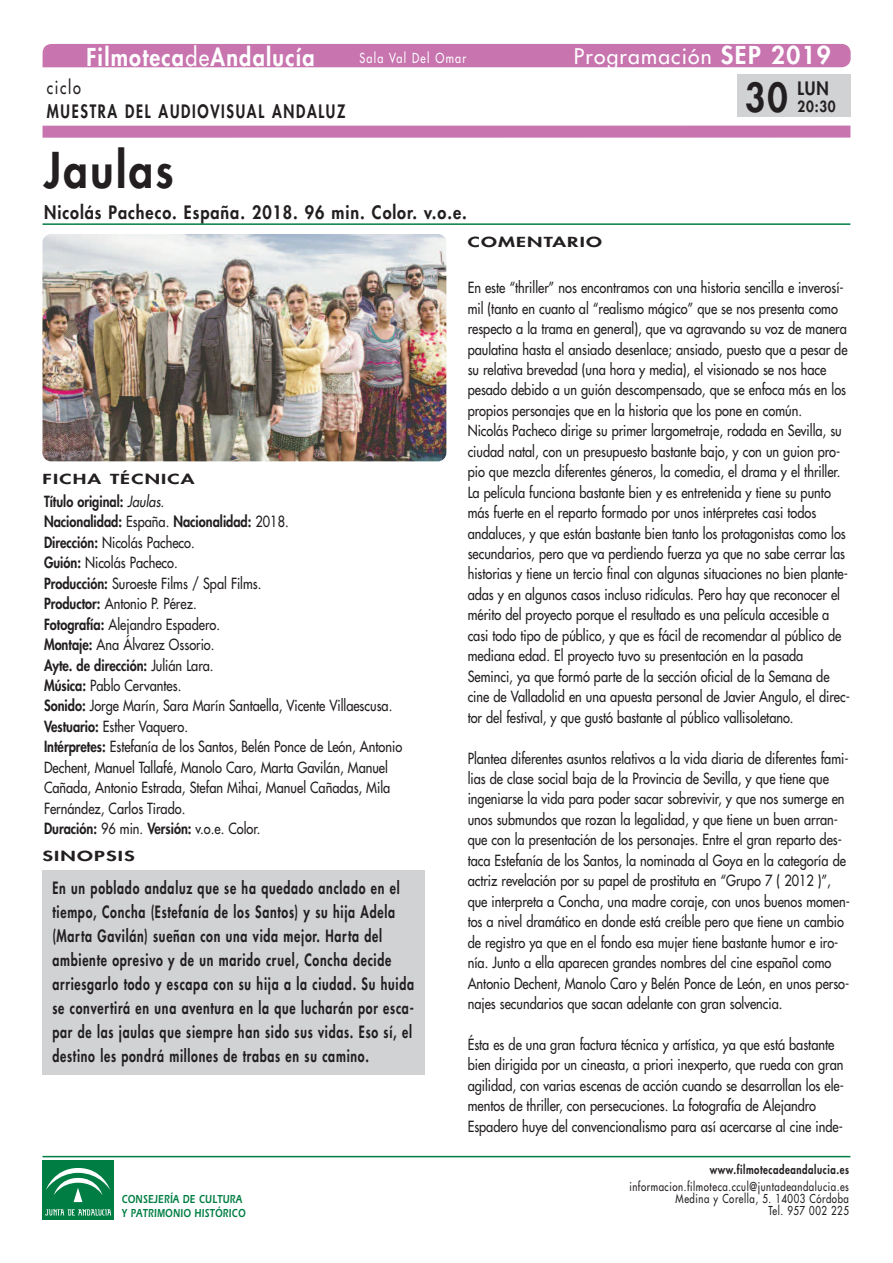
<style>
.page{position:relative;width:893px;height:1263px;background:#fff}
.page>*{position:absolute;margin:0;border:0;box-sizing:border-box;transform-origin:0 0}
.t1{font:800 48px "Futura LT";letter-spacing:.06em;color:#231f20;scale:.9 1}
.t2{font:800 39px "Futura LT";color:#231f20;scale:.9 1}
.t3{font:800 24px "Futura LT";letter-spacing:.06em;color:#fff;scale:.9 1}
.t4{font:21px "Futura LT";letter-spacing:.06em;color:#fff}
.t5{font:800 18px "Futura LT";letter-spacing:.06em;color:#231f20;scale:.9 1}
.t6{font:800 18px "Futura LT";letter-spacing:.115em;color:#231f20;scale:.8 1}
.t7{font:18px "Futura LT";letter-spacing:.115em;color:#231f20;scale:.8 1}
.t8{font:800 16.5px/24px "Futura LT";letter-spacing:.06em;color:#231f20;scale:.75 1}
.t9{font:15px/20.4px "Futura LT";color:#231f20;scale:.85 1}
.t10{font:800 15px "Futura LT";color:#231f20;scale:.9 1}
.t11{font:800 13.5px "Futura LT";letter-spacing:.06em;color:#231f20;scale:1.5 1}
.t12{font:13.5px "Futura LT";letter-spacing:.115em;color:#fff;scale:.8 1}
.t13{font:12px/12px "Futura LT";letter-spacing:.06em;color:#231f20;text-align:right;scale:.8 1}
.t14{font:12px/14.4px "Erie Black Plain";letter-spacing:.03em;color:#007d43;scale:.75 1}
.t15{font:800 12px "Futura LT";letter-spacing:.06em;color:#231f20;scale:.8 1}
.s1{font-weight:400}
.s2{font-weight:800;font-size:24px}
.s3{font-weight:800}
.s4{font-style:italic}
</style>
<div class="page">
<img style="left:42px;top:234px;width:404px;height:227px;border-radius:9px">
<div style="left:43px;top:44px;width:808px;height:23px;background:#c774af"></div>
<div style="left:43px;top:126px;width:807px;height:12px;background:#c774af"></div>
<div style="left:42px;top:870px;width:383px;height:205px;background:#d1d2d4"></div>
<hr style="left:43px;top:223px;width:807px;height:2px;background:#007d43">
<hr style="left:43px;top:1156px;width:807px;height:1px;background:#007d43">
<div style="left:43px;top:1160px;width:71px;height:60px;background:#007d43"></div>
<svg style="left:45px;top:1209px;width:66px;height:6px"></svg>
<svg style="left:46px;top:1168px;width:64px;height:35px"></svg>
<div style="left:737px;top:74px;width:113px;height:43px;background:#d1d2d4"></div>
<h3 class="t3" style="left:86px;top:42px;width:255px">Filmoteca<span class="s1">de</span>Andalucía</h3>
<h3 class="t4" style="left:574px;top:43px;width:258px">Programación <span class="s2">SEP 2019</span></h3>
<p class="t12" style="left:359px;top:49px;width:135px">Sala Val Del Omar</p>
<p class="t7" style="left:47px;top:76px;width:44px">ciclo</p>
<p class="t6" style="left:47px;top:100px;width:374px">MUESTRA DEL AUDIOVISUAL ANDALUz</p>
<h1 class="t1" style="left:44px;top:138px;width:145px">Jaulas</h1>
<p class="t5" style="left:44px;top:201px;width:471px">Nicolás Pacheco. España. 2018. 96 min. Color. v.o.e.</p>
<p class="t11" style="left:468px;top:233px;width:91px">COMENTARIO</p>
<h2 class="t2" style="left:745px;top:71px;width:49px">30</h2>
<p class="t5" style="left:797px;top:77px;width:36px">LUN</p>
<p class="t10" style="left:797px;top:96px;width:44px">20:30</p>
<p class="t11" style="left:43px;top:470px;width:103px">FICHA TÉCNICA</p>
<p class="t9" style="left:44px;top:491px;width:423px"><span class="s3">Título original:</span> <span class="s4">Jaulas.<br></span><span class="s3">Nacionalidad:</span> España. <span class="s3">Nacionalidad:</span> 2018.<br><span class="s3">Dirección:</span> Nicolás Pacheco.<br><span class="s3">Guión:</span> Nicolás Pacheco.<br><span class="s3">Producción:</span> Suroeste Films / Spal Films.<br><span class="s3">Productor:</span> Antonio P. Pérez.<br><span class="s3">Fotografía:</span> Alejandro Espadero.<br><span class="s3">Montaje:</span> Ana Álvarez Ossorio.<br><span class="s3">Ayte. de dirección:</span> Julián Lara.<br><span class="s3">Música:</span> Pablo Cervantes.<br><span class="s3">Sonido:</span> Jorge Marín, Sara Marín Santaella, Vicente Villaescusa.<br><span class="s3">Vestuario:</span> Esther Vaquero.<br><span class="s3">Intérpretes:</span> Estefanía de los Santos, Belén Ponce de León, Antonio Dechent, Manuel Tallafé, Manolo Caro, Marta Gavilán, Manuel Cañada, Antonio Estrada, Stefan Mihai, Manuel Cañadas, Mila Fernández, Carlos Tirado.<br><span class="s3">Duración:</span> 96 min. <span class="s3">Versión:</span> v.o.e. Color.</p>
<p class="t11" style="left:42px;top:847px;width:63px">SINOPSIS</p>
<p class="t8" style="left:52px;top:875px;width:484px">En un poblado andaluz que se ha quedado anclado en el tiempo, Concha (Estefanía de los Santos) y su hija Adela (Marta Gavilán) sueñan con una vida mejor. Harta del ambiente opresivo y de un marido cruel, Concha decide arriesgarlo todo y escapa con su hija a la ciudad. Su huida se convertirá en una aventura en la que lucharán por esca&shy;par de las jaulas que siempre han sido sus vidas. Eso sí, el destino les pondrá millones de trabas en su camino.</p>
<p class="t14" style="left:122px;top:1191px;width:167px">CONSEJERÍA DE CULTURA<br>Y PATRIMONIO HISTÓRICO</p>
<p class="t9" style="left:468px;top:277px;width:451px">En este “thriller” nos encontramos con una historia sencilla e inverosí&shy;mil (tanto en cuanto al “realismo mágico” que se nos presenta como respecto a la trama en general), que va agravando su voz de manera paulatina hasta el ansiado desenlace; ansiado, puesto que a pesar de su relativa brevedad (una hora y media), el visionado se nos hace pesado debido a un guión descompensado, que se enfoca más en los propios personajes que en la historia que los pone en común.<br>Nicolás Pacheco dirige su primer largometraje, rodada en Sevilla, su ciudad natal, con un presupuesto bastante bajo, y con un guion pro&shy;pio que mezcla diferentes géneros, la comedia, el drama y el thriller.<br>La película funciona bastante bien y es entretenida y tiene su punto más fuerte en el reparto formado por unos intérpretes casi todos andaluces, y que están bastante bien tanto los protagonistas como los secundarios, pero que va perdiendo fuerza ya que no sabe cerrar las historias y tiene un tercio final con algunas situaciones no bien plante&shy;adas y en algunos casos incluso ridículas. Pero hay que reconocer el mérito del proyecto porque el resultado es una película accesible a casi todo tipo de público, y que es fácil de recomendar al público de mediana edad. El proyecto tuvo su presentación en la pasada Seminci, ya que formó parte de la sección oficial de la Semana de cine de Valladolid en una apuesta personal de Javier Angulo, el direc&shy;tor del festival, y que gustó bastante al público vallisoletano.</p>
<p class="t9" style="left:468px;top:748px;width:451px">Plantea diferentes asuntos relativos a la vida diaria de diferentes fami&shy;lias de clase social baja de la Provincia de Sevilla, y que tiene que ingeniarse la vida para poder sacar sobrevivir, y que nos sumerge en unos submundos que rozan la legalidad, y que tiene un buen arran&shy;que con la presentación de los personajes. Entre el gran reparto des&shy;taca Estefanía de los Santos, la nominada al Goya en la categoría de actriz revelación por su papel de prostituta en “Grupo 7 ( 2012 )”, que interpreta a Concha, una madre coraje, con unos buenos momen&shy;tos a nivel dramático en donde está creíble pero que tiene un cambio de registro ya que en el fondo esa mujer tiene bastante humor e iro&shy;nía. Junto a ella aparecen grandes nombres del cine español como Antonio Dechent, Manolo Caro y Belén Ponce de León, en unos perso&shy;najes secundarios que sacan adelante con gran solvencia.</p>
<p class="t9" style="left:468px;top:1034px;width:444px">Ésta es de una gran factura técnica y artística, ya que está bastante bien dirigida por un cineasta, a priori inexperto, que rueda con gran agilidad, con varias escenas de acción cuando se desarrollan los ele&shy;mentos de thriller, con persecuciones. La fotografía de Alejandro Espadero huye del convencionalismo para así acercarse al cine inde-</p>
<p class="t15" style="left:710px;top:1162px;width:176px">www.filmotecadeandalucia.es</p>
<p class="t13" style="left:629px;top:1180px;width:276px">informacion.filmoteca.ccul@juntadeandalucia.es<br>Medina y Corella, 5. 14003 Córdoba<br>Tel. 957 002 225</p>
</div>
